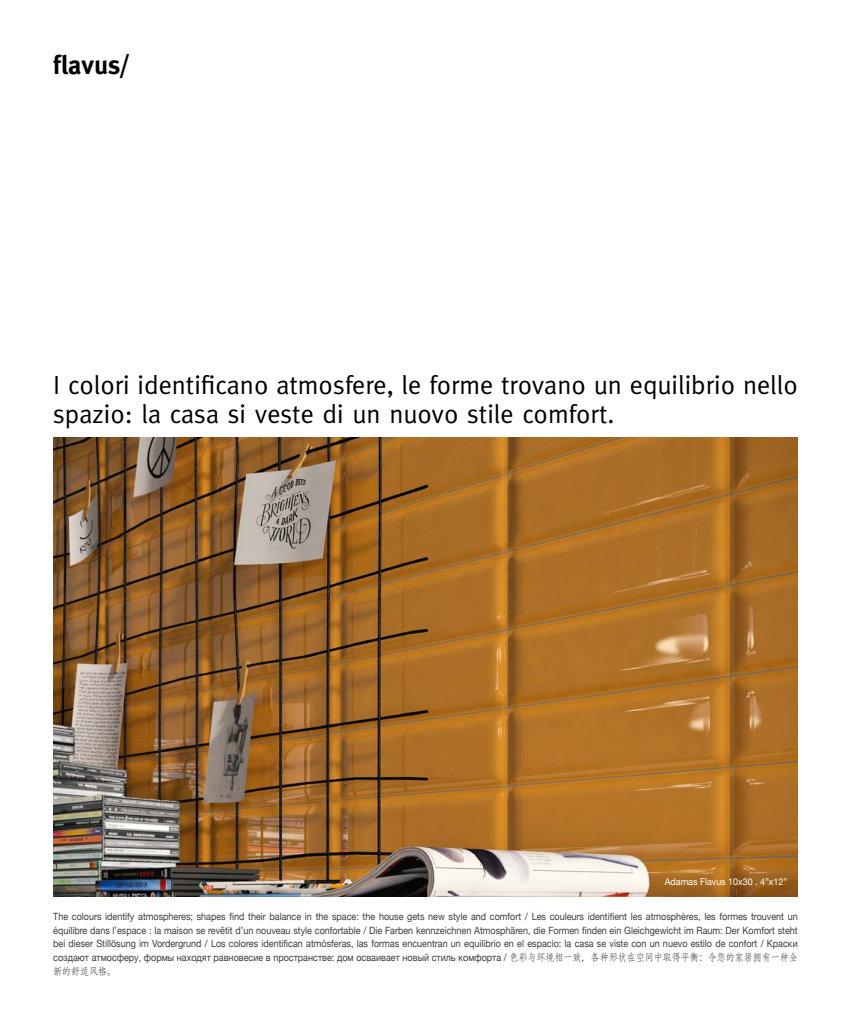
<style>
.page{position:relative;width:851px;height:1028px;background:#fff}
.page>*{position:absolute;margin:0;border:0;box-sizing:border-box;transform-origin:0 0}
.t1{font:26.25px/28.8px "Meta";color:#000}
.t2{font:700 26.25px "Meta";color:#000}
.t3{font:10px/13.8px "Helvetica Neue";color:#3c3c3b;text-align:justify;scale:.9 1}
.t4{font:10px "Adobe Fangsong Std";color:#3c3c3b;scale:.9 1}
.t5{font:9.38px "Helvetica Neue";color:#fff;scale:.95 1}
.s1{font-family:"Adobe Fangsong Std"}
</style>
<div class="page">
<img style="left:53px;top:437px;width:744px;height:459px">
<h1 class="t2" style="left:53px;top:49px;width:77px">flavus/</h1>
<h1 class="t1" style="left:53px;top:370px;width:746px">I colori identificano atmosfere, le forme trovano un equilibrio nello spazio: la casa si veste di un nuovo stile comfort.</h1>
<p class="t5" style="left:664px;top:875px;width:130px">Adamas Flavus 10x30 . 4”x12”</p>
<p class="t3" style="left:53px;top:910px;width:828px">The colours identify atmospheres; shapes find their balance in the space: the house gets new style and comfort / Les couleurs identifient les atmosphères, les formes trouvent un équilibre dans l’espace : la maison se revêtit d’un nouveau style confortable / Die Farben kennzeichnen Atmosphären, die Formen finden ein Gleichgewicht im Raum: Der Komfort steht bei dieser Stillösung im Vordergrund / Los colores identifican atmósferas, las formas encuentran un equilibrio en el espacio: la casa se viste con un nuevo estilo de confort / Краски создают атмосферу, формы находят равновесие в пространстве: дом осваивает новый стиль комфорта / <span class="s1">色彩与环境相一致，各种形状在空间中取得平衡：令您的家居拥有一种全</span></p>
<p class="t4" style="left:53px;top:965px;width:71px">新的舒适风格。</p>
</div>
